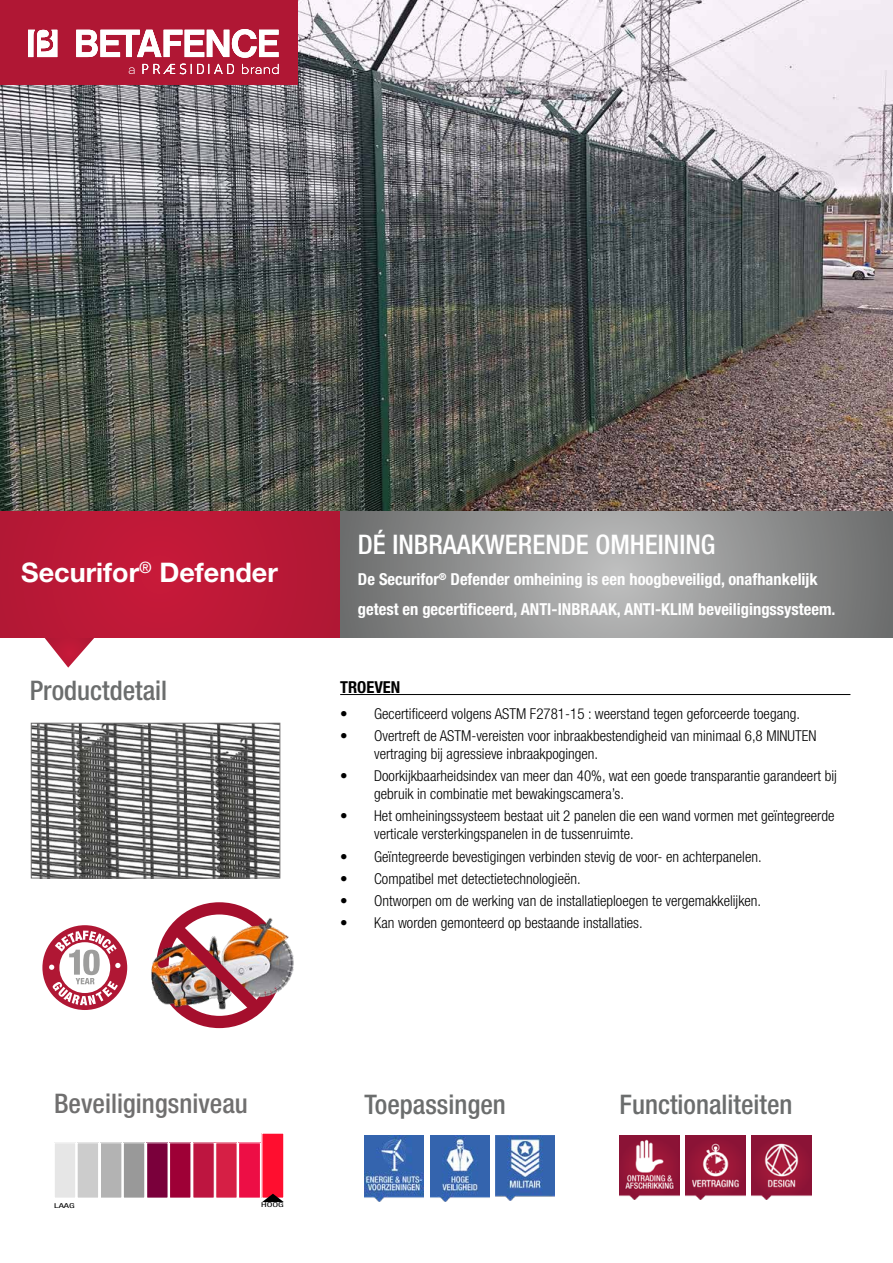
<style>
.page{position:relative;width:893px;height:1263px;background:#fff}
.page>*{position:absolute;margin:0;border:0;box-sizing:border-box;transform-origin:0 0}
.t1{font:500 condensed 27px "Helvetica Neue LT Std";color:#6b6d6d}
.t2{font:500 condensed 27px "Helvetica Neue LT Std";color:#fff}
.t3{font:700 27px "Helvetica Neue LT Std";color:#fff}
.t4{font:500 condensed 27px "Helvetica Neue LT Std";color:#706f6f}
.t5{font:700 condensed 16.5px/30px "Helvetica Neue LT Std";color:#fff}
.t6{font:700 condensed 16.5px "Helvetica Neue LT Std";color:#000}
.t7{font:300 condensed 15px/18px "Helvetica Neue LT Std";color:#000}
.t8{font:condensed 6.75px "Helvetica Neue LT Std";color:#000;scale:1.53 1}
</style>
<div class="page">
<svg style="left:45px;top:638px;width:49px;height:30px"></svg>
<div style="left:0;top:510px;width:340px;height:128px;background:#bb1937"></div>
<svg style="left:340px;top:510px;width:553px;height:128px;background:#919291"></svg>
<img style="left:0;top:0;width:893px;height:510px">
<hr style="left:340px;top:694px;width:510px;height:1px;background:#000">
<img style="left:151px;top:929px;width:143px;height:67px">
<img style="left:157px;top:909px;width:120px;height:120px">
<svg style="left:42px;top:925px;width:86px;height:85px"></svg>
<img style="left:752px;top:1135px;width:59px;height:65px">
<div style="left:54px;top:1143px;width:22px;height:55px;background:#e6e6e6"></div>
<div style="left:54px;top:1143px;width:22px;height:55px;border:1px solid #fff"></div>
<div style="left:77px;top:1143px;width:22px;height:55px;background:#ccc"></div>
<div style="left:77px;top:1143px;width:22px;height:55px;border:1px solid #fff"></div>
<div style="left:100px;top:1143px;width:22px;height:55px;background:#b3b3b3"></div>
<div style="left:100px;top:1143px;width:22px;height:55px;border:1px solid #fff"></div>
<div style="left:123px;top:1143px;width:22px;height:55px;background:#999"></div>
<div style="left:123px;top:1143px;width:22px;height:55px;border:1px solid #fff"></div>
<div style="left:147px;top:1143px;width:21px;height:55px;background:#7a003b"></div>
<div style="left:146px;top:1143px;width:22px;height:55px;border:1px solid #fff"></div>
<div style="left:169px;top:1143px;width:22px;height:55px;background:#9e0036"></div>
<div style="left:169px;top:1143px;width:22px;height:55px;border:1px solid #fff"></div>
<div style="left:216px;top:1143px;width:21px;height:55px;background:#d61f45"></div>
<div style="left:215px;top:1143px;width:22px;height:55px;border:1px solid #fff"></div>
<div style="left:193px;top:1143px;width:21px;height:55px;background:#bd1540"></div>
<div style="left:193px;top:1143px;width:22px;height:55px;border:1px solid #fff"></div>
<div style="left:238px;top:1143px;width:23px;height:55px;background:#ed0e45"></div>
<div style="left:238px;top:1143px;width:23px;height:55px;border:1px solid #fff"></div>
<div style="left:262px;top:1133px;width:22px;height:65px;background:#ff0e2f"></div>
<div style="left:262px;top:1133px;width:22px;height:65px;border:1px solid #fff"></div>
<svg style="left:262px;top:1194px;width:22px;height:8px"></svg>
<img style="left:495px;top:1135px;width:60px;height:66px">
<img style="left:33px;top:725px;width:245px;height:151px">
<div style="left:31px;top:723px;width:249px;height:155px;border:1px solid #706f6f"></div>
<img style="left:620px;top:1135px;width:59px;height:65px">
<img style="left:364px;top:1135px;width:60px;height:67px">
<img style="left:430px;top:1135px;width:60px;height:67px">
<img style="left:686px;top:1135px;width:59px;height:65px">
<div style="left:0;top:0;width:298px;height:85px;background:#b01734"></div>
<svg style="left:76px;top:29px;width:203px;height:29px"></svg>
<svg style="left:28px;top:30px;width:29px;height:27px"></svg>
<svg style="left:242px;top:64px;width:37px;height:10px"></svg>
<svg style="left:143px;top:64px;width:91px;height:10px"></svg>
<svg style="left:129px;top:67px;width:6px;height:7px"></svg>
<h1 class="t3" style="left:21px;top:555px;width:258px">Securifor<sup>®</sup> Defender</h1>
<h1 class="t1" style="left:30px;top:674px;width:139px">Productdetail</h1>
<h1 class="t2" style="left:358px;top:528px;width:359px">DÉ INBRAAKWERENDE OMHEINING</h1>
<p class="t5" style="left:358px;top:564px;width:479px">De Securifor<sup>®</sup> Defender omheining is een hoogbeveiligd, onafhankelijk getest en gecertificeerd, ANTI-INBRAAK, ANTI-KLIM beveiligingssysteem.</p>
<p class="t6" style="left:340px;top:677px;width:62px">TROEVEN</p>
<p class="t7" style="left:340px;top:704px;width:461px">• Gecertificeerd volgens ASTM F2781-15 : weerstand tegen geforceerde toegang.</p>
<p class="t7" style="left:374px;top:726px;width:444px;text-indent:-34px">• Overtreft de ASTM-vereisten voor inbraakbestendigheid van minimaal 6,8 MINUTEN vertraging bij agressieve inbraakpogingen.</p>
<p class="t7" style="left:374px;top:767px;width:464px;text-indent:-34px">• Doorkijkbaarheidsindex van meer dan 40%, wat een goede transparantie garandeert bij gebruik in combinatie met bewakingscamera’s.</p>
<p class="t7" style="left:374px;top:807px;width:462px;text-indent:-34px">• Het omheiningssysteem bestaat uit 2 panelen die een wand vormen met geïntegreerde verticale versterkingspanelen in de tussenruimte.</p>
<p class="t7" style="left:340px;top:847px;width:423px">• Geïntegreerde bevestigingen verbinden stevig de voor- en achterpanelen.</p>
<p class="t7" style="left:340px;top:869px;width:242px">• Compatibel met detectietechnologieën.</p>
<p class="t7" style="left:340px;top:892px;width:422px">• Ontworpen om de werking van de installatieploegen te vergemakkelijken.</p>
<p class="t7" style="left:340px;top:914px;width:304px">• Kan worden gemonteerd op bestaande installaties.</p>
<h1 class="t4" style="left:54px;top:1087px;width:195px">Beveiligingsniveau</h1>
<h1 class="t1" style="left:364px;top:1088px;width:143px">Toepassingen</h1>
<h1 class="t1" style="left:620px;top:1088px;width:174px">Functionaliteiten</h1>
<p class="t8" style="left:54px;top:1201px;width:15px">LAAG</p>
<p class="t8" style="left:261px;top:1200px;width:16px">HOOG</p>
</div>
